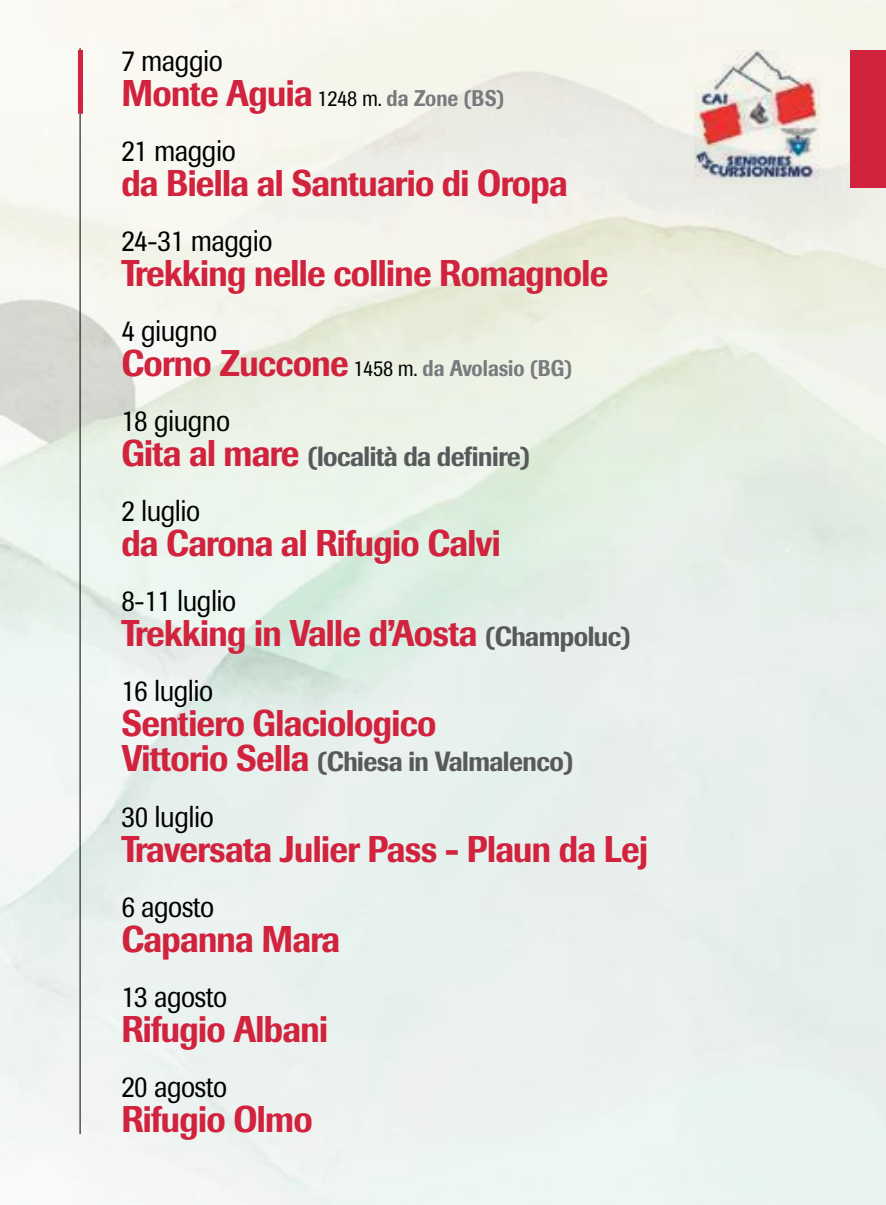
<style>
.page{position:relative;width:886px;height:1205px;background:#fff}
.page>*{position:absolute;margin:0;border:0;box-sizing:border-box;transform-origin:0 0}
.t1{font:500 36.75px "Imago";letter-spacing:-.02em;color:#d1223e;scale:.9 1}
.t2{font:30px "Imago";letter-spacing:-.02em;color:#000;scale:.9 1}
.t3{font:500 27.5px "Imago";letter-spacing:-.02em;color:#58595b;scale:.9 1}
.t4{font:500 22.5px "Imago";color:#797a7d;scale:.85 1}
.s1{font-weight:400;font-size:22.5px;color:#000}
.s2{font-size:22.5px;color:#797a7d}
.s3{font-size:36.75px;color:#d1223e}
.s4{font-weight:400;color:#000}
.s5{font-size:27.5px;color:#58595b}
</style>
<div class="page">
<img style="left:0;top:0;width:886px;height:1205px">
<img style="left:694px;top:51px;width:126px;height:132px">
<hr style="left:80px;top:48px;width:1px;height:1086px;background:#000">
<div style="left:78px;top:50px;width:5px;height:64px;background:#d1223e"></div>
<div style="left:850px;top:50px;width:36px;height:137px;background:#d1223e"></div>
<p class="t2" style="left:121px;top:43px;width:114px">7 maggio</p>
<p class="t1" style="left:121px;top:71px;width:427px">Monte Aguia <span class="s1">1248 m.</span> <span class="s2">da Zone (BS)</span></p>
<p class="t2" style="left:121px;top:133px;width:129px">21 maggio</p>
<p class="t1" style="left:121px;top:161px;width:497px">da Biella al Santuario di Oropa</p>
<p class="t2" style="left:121px;top:223px;width:169px">24-31 maggio</p>
<p class="t1" style="left:121px;top:251px;width:543px">Trekking nelle colline Romagnole</p>
<p class="t2" style="left:121px;top:313px;width:108px">4 giugno</p>
<p class="t4" style="left:121px;top:354px;width:532px"><span class="s3">Corno Zuccone</span> <span class="s4">1458 m.</span> da Avolasio (BG)</p>
<p class="t2" style="left:121px;top:403px;width:122px">18 giugno</p>
<p class="t3" style="left:121px;top:440px;width:456px"><span class="s3">Gita al mare</span> (località da definire)</p>
<p class="t2" style="left:121px;top:493px;width:89px">2 luglio</p>
<p class="t1" style="left:121px;top:521px;width:423px">da Carona al Rifugio Calvi</p>
<p class="t2" style="left:121px;top:583px;width:129px">8-11 luglio</p>
<p class="t1" style="left:121px;top:611px;width:568px">Trekking in Valle d’Aosta <span class="s5">(Champoluc)</span></p>
<p class="t2" style="left:121px;top:673px;width:104px">16 luglio</p>
<p class="t1" style="left:121px;top:701px;width:352px">Sentiero Glaciologico</p>
<p class="t3" style="left:121px;top:745px;width:504px"><span class="s3">Vittorio Sella</span> (Chiesa in Valmalenco)</p>
<p class="t2" style="left:121px;top:798px;width:104px">30 luglio</p>
<p class="t1" style="left:121px;top:826px;width:587px">Traversata Julier Pass - Plaun da Lej</p>
<p class="t2" style="left:121px;top:889px;width:105px">6 agosto</p>
<p class="t1" style="left:121px;top:916px;width:245px">Capanna Mara</p>
<p class="t2" style="left:121px;top:979px;width:119px">13 agosto</p>
<p class="t1" style="left:121px;top:1006px;width:231px">Rifugio Albani</p>
<p class="t2" style="left:121px;top:1069px;width:119px">20 agosto</p>
<p class="t1" style="left:121px;top:1097px;width:214px">Rifugio Olmo</p>
</div>
